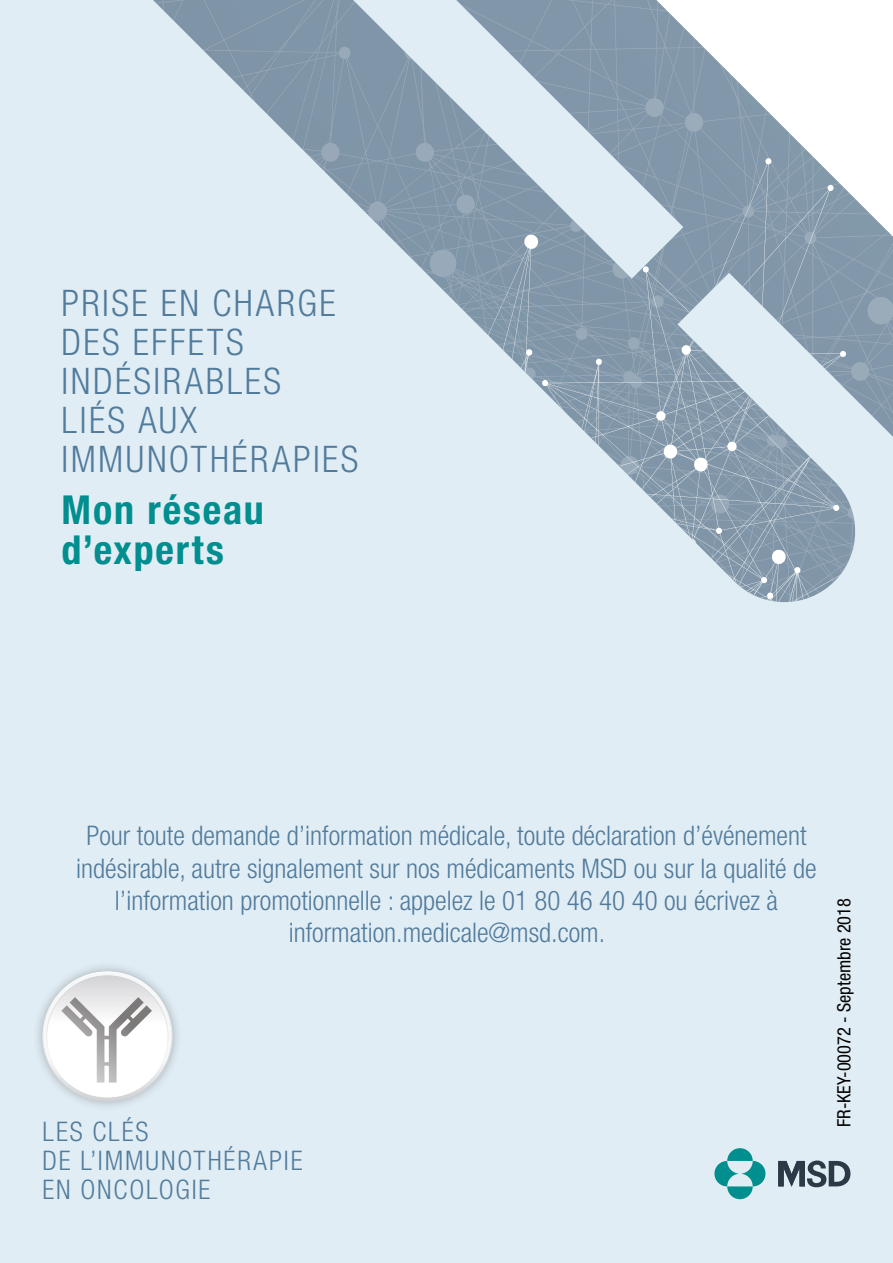
<style>
.page{position:relative;width:893px;height:1263px;background:#e1edf4}
.page>*{position:absolute;margin:0;border:0;box-sizing:border-box;transform-origin:0 0}
.t1{font:700 condensed 39.9px/39.9px "Helvetica Neue LT Std";letter-spacing:.045em;color:#008e8e}
.t2{font:300 condensed 36.6px/38.8px "Helvetica Neue LT Std";letter-spacing:.065em;color:#517b9c}
.t3{font:300 condensed 27px/32.4px "Helvetica Neue LT Std";color:#517b9c;text-align:center}
.t4{font:300 condensed 27px/29.4px "Helvetica Neue LT Std";letter-spacing:.065em;color:#517b9c}
.t5{font:condensed 18.45px "Helvetica Neue LT Std";color:#000}
</style>
<div class="page">
<svg style="left:153px;top:0;width:740px;height:158px"></svg>
<svg style="left:311px;top:158px;width:582px;height:71px;fill:#8299aa"></svg>
<svg style="left:311px;top:184px;width:542px;height:45px;fill:#8298aa"></svg>
<svg style="left:382px;top:229px;width:511px;height:373px"></svg>
<svg style="left:727px;top:1148px;width:26px;height:13px"></svg>
<svg style="left:727px;top:1186px;width:26px;height:13px"></svg>
<svg style="left:714px;top:1161px;width:25px;height:25px"></svg>
<svg style="left:741px;top:1161px;width:24px;height:25px"></svg>
<svg style="left:778px;top:1160px;width:72px;height:27px"></svg>
<div style="left:32px;top:961px;width:150px;height:151px;background:#000;opacity:.3"></div>
<svg style="left:43px;top:972px;width:129px;height:129px"></svg>
<div style="left:47px;top:976px;width:121px;height:121px;background:linear-gradient(to bottom,#e2e2e4,#fff);border-radius:61px"></div>
<svg style="left:61px;top:997px;width:91px;height:85px;background:#e0dfe0"></svg>
<h2 class="t2" style="left:62px;top:284px;width:298px">PRISE EN CHARGE<br>DES EFFETS<br>INDÉSIRABLES<br>LIÉS AUX<br>IMMUNOTHÉRAPIES</h2>
<h1 class="t1" style="left:62px;top:490px;width:204px">Mon réseau d’experts</h1>
<p class="t3" style="left:76px;top:819px;width:742px">Pour toute demande d’information médicale, toute déclaration d’événement indésirable, autre signalement sur nos médicaments MSD ou sur la qualité de l’information promotionnelle : appelez le 01 80 46 40 40 ou écrivez à information.medicale@msd.com.</p>
<p class="t4" style="left:43px;top:1116px;width:262px">LES CLÉS<br>DE L’IMMUNOTHÉRAPIE<br>EN ONCOLOGIE</p>
<p class="t5" style="left:833px;top:1127px;width:230px;rotate:-90deg">FR-KEY-00072 - Septembre 2018</p>
</div>
